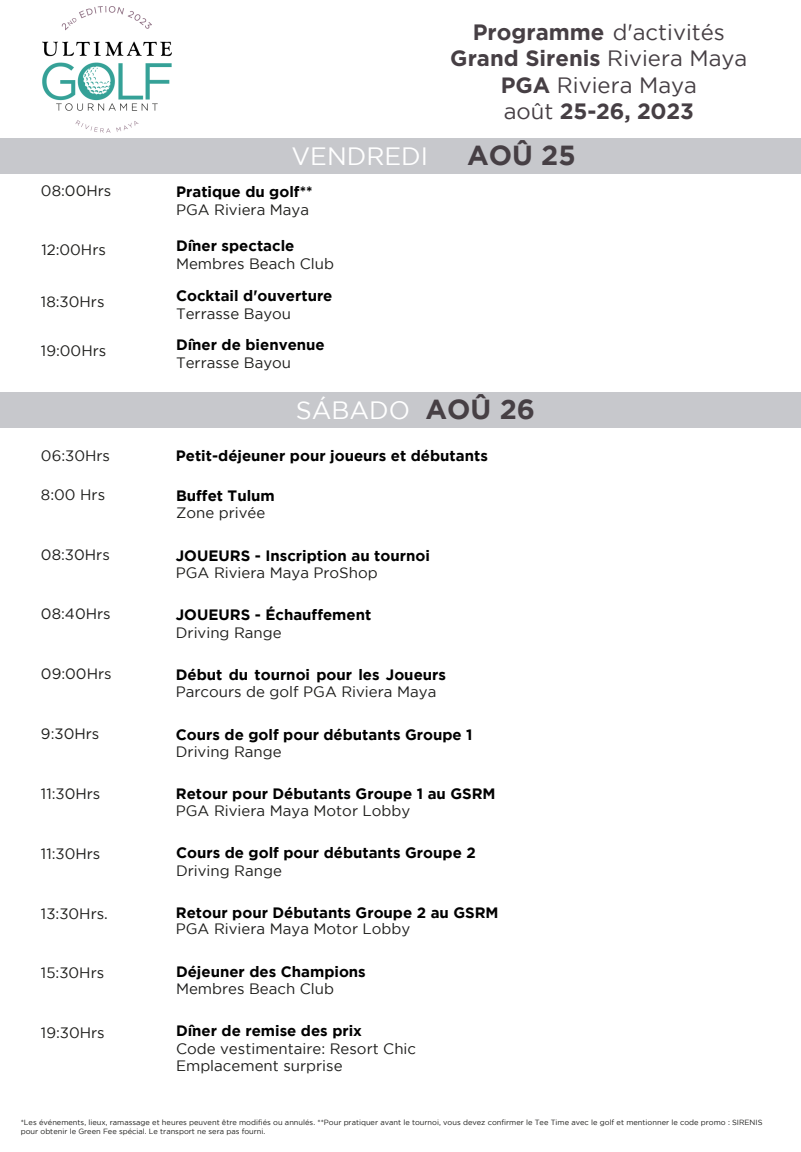
<style>
.page{position:relative;width:801px;height:1152px;background:#fff}
.page>*{position:absolute;margin:0;border:0;box-sizing:border-box;transform-origin:0 0}
.t1{font:700 27.5px "Gotham";color:#463f44}
.t2{font:25px "Gotham";color:#fff}
.t3{font:22.12px/26.6px "Gotham";color:#463f44;text-align:center}
.t4{font:15px/17.6px "Gotham";color:#1d1d1b}
.t5{font:700 15px "Gotham";color:#000}
.t6{font:7.5px/9px "Gotham";color:#1d1d1b}
.s1{font-weight:700}
.s2{font-weight:700;font-size:27.5px;color:#463f44}
</style>
<div class="page">
<div style="left:0;top:138px;width:800px;height:35px;background:#c7c8cc"></div>
<div style="left:0;top:392px;width:800px;height:35px;background:#c7c8cc"></div>
<img style="left:42px;top:6px;width:129px;height:127px">
<h3 class="t3" style="left:450px;top:18px;width:298px"><span class="s1">Programme</span> d'activités<br><span class="s1">Grand Sirenis</span> Riviera Maya<br><span class="s1">PGA</span> Riviera Maya<br>août <span class="s1">25-26, 2023</span></h3>
<p class="t4" style="left:41px;top:182px;width:72px">08:00Hrs</p>
<p class="t4" style="left:41px;top:241px;width:66px">12:00Hrs</p>
<p class="t4" style="left:41px;top:293px;width:65px">18:30Hrs</p>
<p class="t4" style="left:41px;top:341px;width:67px">19:00Hrs</p>
<p class="t4" style="left:41px;top:446px;width:71px">06:30Hrs</p>
<p class="t4" style="left:41px;top:486px;width:66px">8:00 Hrs</p>
<p class="t4" style="left:41px;top:545px;width:70px">08:30Hrs</p>
<p class="t4" style="left:41px;top:604px;width:71px">08:40Hrs</p>
<p class="t4" style="left:41px;top:664px;width:72px">09:00Hrs</p>
<p class="t4" style="left:41px;top:724px;width:60px">9:30Hrs</p>
<p class="t4" style="left:41px;top:784px;width:61px">11:30Hrs</p>
<p class="t4" style="left:41px;top:844px;width:61px">11:30Hrs</p>
<p class="t4" style="left:41px;top:903px;width:68px">13:30Hrs.</p>
<p class="t4" style="left:41px;top:963px;width:65px">15:30Hrs</p>
<p class="t4" style="left:41px;top:1023px;width:65px">19:30Hrs</p>
<h2 class="t2" style="left:291px;top:142px;width:138px">VENDREDI</h2>
<h1 class="t1" style="left:467px;top:139px;width:110px">AOÛ 25</h1>
<p class="t5" style="left:176px;top:183px;width:138px">Pratique du golf**</p>
<p class="t4" style="left:176px;top:201px;width:135px">PGA Riviera Maya</p>
<p class="t5" style="left:176px;top:237px;width:120px">Dîner spectacle</p>
<p class="t4" style="left:176px;top:254px;width:159px">Membres Beach Club</p>
<p class="t5" style="left:176px;top:287px;width:158px">Cocktail d'ouverture</p>
<p class="t4" style="left:176px;top:305px;width:117px">Terrasse Bayou</p>
<p class="t5" style="left:176px;top:336px;width:150px">Dîner de bienvenue</p>
<p class="t4" style="left:176px;top:353px;width:117px">Terrasse Bayou</p>
<h2 class="t2" style="left:295px;top:396px;width:241px">SÁBADO <span class="s2">AOÛ 26</span></h2>
<p class="t5" style="left:176px;top:446px;width:313px">Petit-déjeuner pour joueurs et débutants</p>
<p class="t5" style="left:176px;top:486px;width:100px">Buffet Tulum</p>
<p class="t4" style="left:176px;top:503px;width:91px">Zone privée</p>
<p class="t5" style="left:176px;top:546px;width:255px">JOUEURS - Inscription au tournoi</p>
<p class="t4" style="left:176px;top:563px;width:203px">PGA Riviera Maya ProShop</p>
<p class="t5" style="left:176px;top:606px;width:197px">JOUEURS - Échauffement</p>
<p class="t4" style="left:176px;top:623px;width:107px">Driving Range</p>
<p class="t5" style="left:176px;top:665px;width:271px">Début du tournoi pour les Joueurs</p>
<p class="t4" style="left:176px;top:683px;width:262px">Parcours de golf PGA Riviera Maya</p>
<p class="t5" style="left:176px;top:725px;width:298px">Cours de golf pour débutants Groupe 1</p>
<p class="t4" style="left:176px;top:742px;width:107px">Driving Range</p>
<p class="t5" style="left:176px;top:785px;width:321px">Retour pour Débutants Groupe 1 au GSRM</p>
<p class="t4" style="left:176px;top:801px;width:236px">PGA Riviera Maya Motor Lobby</p>
<p class="t5" style="left:176px;top:843px;width:301px">Cours de golf pour débutants Groupe 2</p>
<p class="t4" style="left:176px;top:861px;width:107px">Driving Range</p>
<p class="t5" style="left:176px;top:903px;width:324px">Retour pour Débutants Groupe 2 au GSRM</p>
<p class="t4" style="left:176px;top:919px;width:236px">PGA Riviera Maya Motor Lobby</p>
<p class="t5" style="left:176px;top:962px;width:191px">Déjeuner des Champions</p>
<p class="t4" style="left:176px;top:979px;width:159px">Membres Beach Club</p>
<p class="t5" style="left:176px;top:1021px;width:187px">Dîner de remise des prix</p>
<p class="t4" style="left:176px;top:1039px;width:241px">Code vestimentaire: Resort Chic<br>Emplacement surprise</p>
<p class="t6" style="left:21px;top:1117px;width:743px">*Les événements, lieux, ramassage et heures peuvent être modifiés ou annulés. **Pour pratiquer avant le tournoi, vous devez confirmer le Tee Time avec le golf et mentionner le code promo : SIRENIS pour obtenir le Green Fee spécial. Le transport ne sera pas fourni.</p>
</div>
